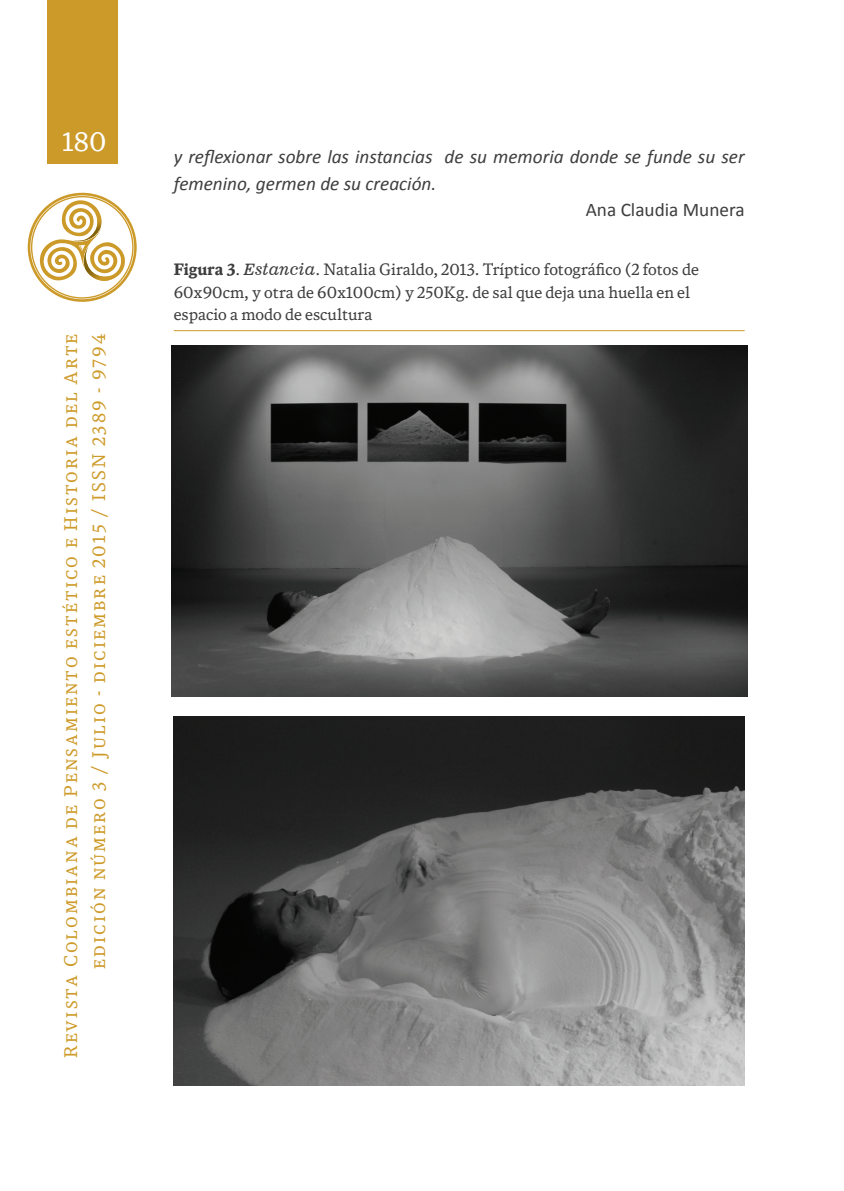
<style>
.page{position:relative;width:844px;height:1191px;background:#fff}
.page>*{position:absolute;margin:0;border:0;box-sizing:border-box;transform-origin:0 0}
.t1{font:26.25px "DB News";color:#fff}
.t2{font:italic 19.25px/26.2px "Calibri";color:#3e3e3f}
.t3{font:19.25px "Calibri";color:#3e3e3f}
.t4{font:17.5px/28px "DB News SC";letter-spacing:.12em;color:#ce9b2a;text-align:right}
.t5{font:15.75px/22.8px "DB News";color:#3e3e3f}
.s1{font-weight:700}
.s2{font-family:"News 701 BT Italic A"}
</style>
<div class="page">
<div style="left:47px;top:0;width:71px;height:164px;background:#cc9a29"></div>
<svg style="left:28px;top:193px;width:109px;height:109px"></svg>
<hr style="left:174px;top:330px;width:570px;height:1px;background:#ce9b2a">
<img style="left:171px;top:345px;width:575px;height:351px">
<img style="left:174px;top:716px;width:570px;height:369px">
<h1 class="t1" style="left:62px;top:125px;width:45px">180</h1>
<p class="t4" style="left:56px;top:1058px;width:726px;rotate:-90deg">Revista Colombiana de Pensamiento estético e Historia del Arte edición número 3 / Julio - diciembre 2015 / ISSN 2389 - 9794</p>
<p class="t2" style="left:174px;top:143px;width:572px">y reflexionar sobre las instancias de su memoria donde se funde su ser femenino, germen de su creación.</p>
<p class="t3" style="left:585px;top:197px;width:160px">Ana Claudia Munera</p>
<p class="t5" style="left:174px;top:257px;width:526px"><span class="s1">Figura 3</span>. <span class="s2">Estancia</span>. Natalia Giraldo, 2013. Tríptico fotográfico (2 fotos de<br>60x90cm, y otra de 60x100cm) y 250Kg. de sal que deja una huella en el espacio a modo de escultura</p>
</div>
